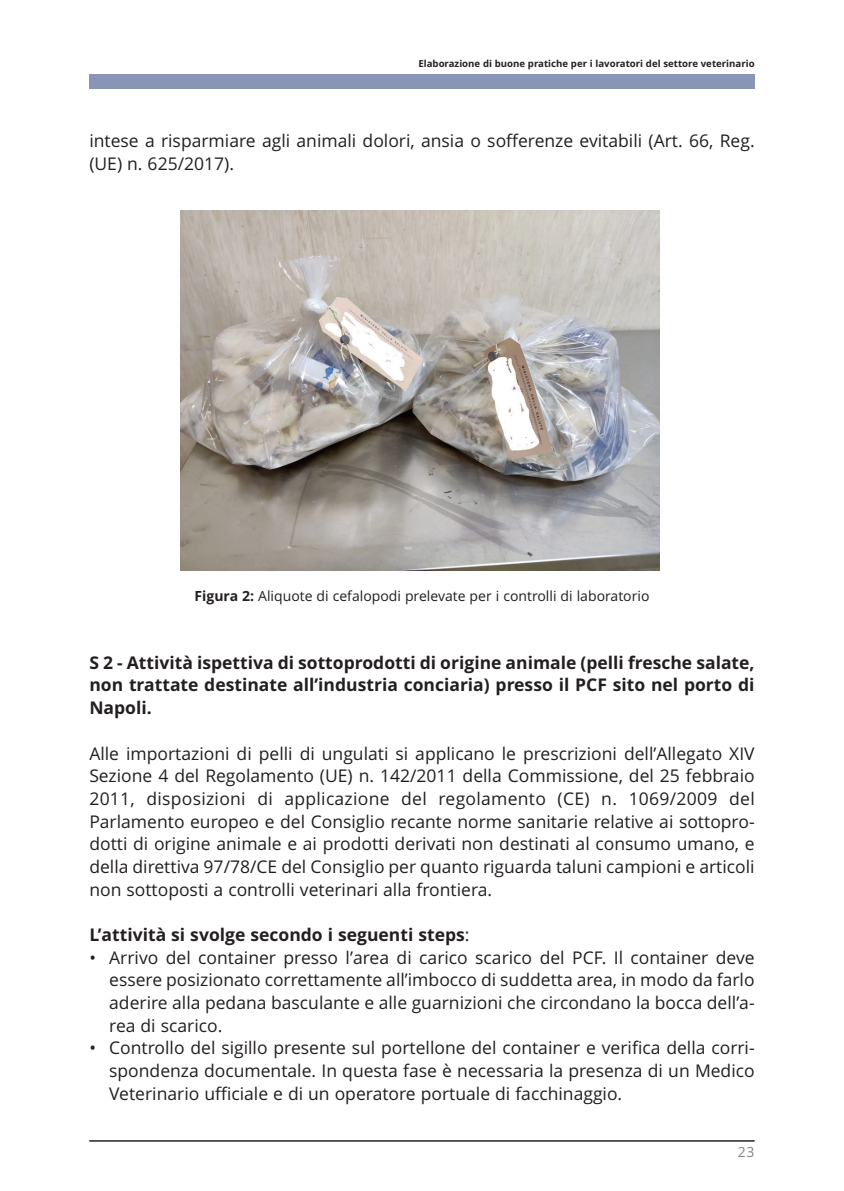
<style>
.page{position:relative;width:844px;height:1191px;background:#fff}
.page>*{position:absolute;margin:0;border:0;box-sizing:border-box;transform-origin:0 0}
.t1{font:17.5px/22.6px "Open Sans";color:#231f20;text-align:justify}
.t2{font:700 17.5px/22.6px "Open Sans";color:#231f20;text-align:justify}
.t3{font:14px "Open Sans";color:#231f20}
.t4{font:14px "Open Sans";color:#808285}
.t5{font:700 9.62px "Open Sans";color:#231f20}
.s1{font-weight:700}
.s2{font-weight:400}
</style>
<div class="page">
<div style="left:89px;top:74px;width:665px;height:15px;background:#8895b4"></div>
<hr style="left:89px;top:1140px;width:665px;height:1px;background:#231f20">
<img style="left:180px;top:210px;width:479px;height:360px">
<p class="t5" style="left:418px;top:60px;width:337px">Elaborazione di buone pratiche per i lavoratori del settore veterinario</p>
<p class="t1" style="left:89px;top:131px;width:666px">intese a risparmiare agli animali dolori, ansia o sofferenze evitabili (Art. 66, Reg. (UE) n. 625/2017).</p>
<p class="t3" style="left:194px;top:590px;width:456px"><span class="s1">Figura 2:</span> Aliquote di cefalopodi prelevate per i controlli di laboratorio</p>
<p class="t2" style="left:89px;top:653px;width:666px">S 2 - Attività ispettiva di sottoprodotti di origine animale (pelli fresche salate, non trattate destinate all’industria conciaria) presso il PCF sito nel porto di Napoli.</p>
<p class="t1" style="left:89px;top:743px;width:666px">Alle importazioni di pelli di ungulati si applicano le prescrizioni dell’Allegato XIV Sezione 4 del Regolamento (UE) n. 142/2011 della Commissione, del 25 febbraio 2011, disposizioni di applicazione del regolamento (CE) n. 1069/2009 del Parlamento europeo e del Consiglio recante norme sanitarie relative ai sottopro&shy;dotti di origine animale e ai prodotti derivati non destinati al consumo umano, e della direttiva 97/78/CE del Consiglio per quanto riguarda taluni campioni e articoli non sottoposti a controlli veterinari alla frontiera.</p>
<p class="t2" style="left:89px;top:925px;width:381px">L’attività si svolge secondo i seguenti steps<span class="s2">:</span></p>
<p class="t1" style="left:109px;top:947px;width:646px;text-indent:-20px">• Arrivo del container presso l’area di carico scarico del PCF. Il container deve essere posizionato correttamente all’imbocco di suddetta area, in modo da farlo aderire alla pedana basculante e alle guarnizioni che circondano la bocca dell’a&shy;rea di scarico.</p>
<p class="t1" style="left:109px;top:1038px;width:646px;text-indent:-20px">• Controllo del sigillo presente sul portellone del container e verifica della corri&shy;spondenza documentale. In questa fase è necessaria la presenza di un Medico Veterinario ufficiale e di un operatore portuale di facchinaggio.</p>
<p class="t4" style="left:737px;top:1146px;width:18px">23</p>
</div>
